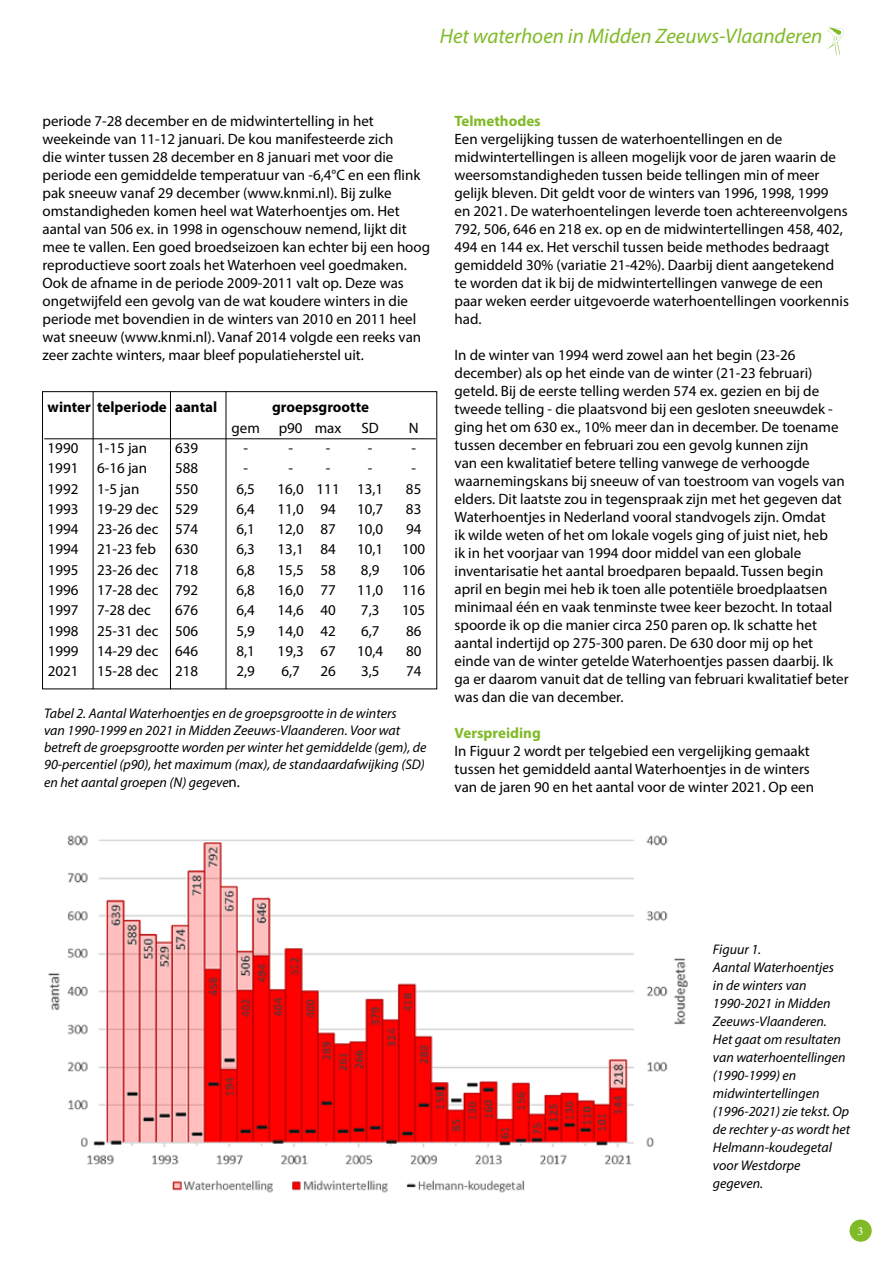
<style>
.page{position:relative;width:893px;height:1263px;background:#fff}
.page>*{position:absolute;margin:0;border:0;box-sizing:border-box;transform-origin:0 0}
.t1{font:italic 21px "Myriad Pro";color:#80ba27}
.t2{font:15px/18px "Myriad Pro";color:#000}
.t3{font:700 15px "Myriad Pro";color:#000}
.t4{font:700 15px "Myriad Pro";color:#80ba27}
.t5{font:italic 13.95px/18px "Myriad Pro";color:#000}
.t6{font:12.3px "Minion Pro";color:#fff}
.s1{font-style:normal;font-size:15px}
</style>
<div class="page">
<div style="left:849px;top:1219px;width:23px;height:23px;background:#80ba27;border-radius:50%"></div>
<svg style="left:827px;top:27px;width:17px;height:28px"></svg>
<img style="left:48px;top:835px;width:640px;height:330px">
<img style="left:172px;top:1180px;width:353px;height:13px">
<div style="left:42px;top:391px;width:395px;height:298px;border:1px solid #000"></div>
<hr style="left:93px;top:391px;width:1px;height:298px;background:#000">
<hr style="left:170px;top:391px;width:1px;height:298px;background:#000">
<hr style="left:226px;top:391px;width:1px;height:298px;background:#000">
<hr style="left:44px;top:438px;width:392px;height:1px;background:#000">
<h1 class="t1" style="left:440px;top:23px;width:384px">Het waterhoen in Midden Zeeuws-Vlaanderen</h1>
<p class="t2" style="left:43px;top:112px;width:389px">periode 7-28 december en de midwintertelling in het weekeinde van 11-12 januari. De kou manifesteerde zich<br>die winter tussen 28 december en 8 januari met voor die periode een gemiddelde temperatuur van -6,4°C en een flink pak sneeuw vanaf 29 december (www.knmi.nl). Bij zulke omstandigheden komen heel wat Waterhoentjes om. Het aantal van 506 ex. in 1998 in ogenschouw nemend, lijkt dit mee te vallen. Een goed broedseizoen kan echter bij een hoog reproductieve soort zoals het Waterhoen veel goedmaken.<br>Ook de afname in de periode 2009-2011 valt op. Deze was ongetwijfeld een gevolg van de wat koudere winters in die periode met bovendien in de winters van 2010 en 2011 heel wat sneeuw (www.knmi.nl). Vanaf 2014 volgde een reeks van zeer zachte winters, maar bleef populatieherstel uit.</p>
<p class="t4" style="left:455px;top:111px;width:88px">Telmethodes</p>
<p class="t2" style="left:455px;top:130px;width:396px">Een vergelijking tussen de waterhoentellingen en de midwintertellingen is alleen mogelijk voor de jaren waarin de weersomstandigheden tussen beide tellingen min of meer gelijk bleven. Dit geldt voor de winters van 1996, 1998, 1999<br>en 2021. De waterhoentelingen leverde toen achtereenvolgens 792, 506, 646 en 218 ex. op en de midwintertellingen 458, 402, 494 en 144 ex. Het verschil tussen beide methodes bedraagt gemiddeld 30% (variatie 21-42%). Daarbij dient aangetekend te worden dat ik bij de midwintertellingen vanwege de een paar weken eerder uitgevoerde waterhoentellingen voorkennis had.</p>
<p class="t2" style="left:455px;top:346px;width:396px">In de winter van 1994 werd zowel aan het begin (23-26 december) als op het einde van de winter (21-23 februari) geteld. Bij de eerste telling werden 574 ex. gezien en bij de tweede telling - die plaatsvond bij een gesloten sneeuwdek - ging het om 630 ex., 10% meer dan in december. De toename tussen december en februari zou een gevolg kunnen zijn<br>van een kwalitatief betere telling vanwege de verhoogde waarnemingskans bij sneeuw of van toestroom van vogels van elders. Dit laatste zou in tegenspraak zijn met het gegeven dat Waterhoentjes in Nederland vooral standvogels zijn. Omdat<br>ik wilde weten of het om lokale vogels ging of juist niet, heb<br>ik in het voorjaar van 1994 door middel van een globale inventarisatie het aantal broedparen bepaald. Tussen begin april en begin mei heb ik toen alle potentiële broedplaatsen minimaal één en vaak tenminste twee keer bezocht. In totaal spoorde ik op die manier circa 250 paren op. Ik schatte het aantal indertijd op 275-300 paren. De 630 door mij op het einde van de winter getelde Waterhoentjes passen daarbij. Ik ga er daarom vanuit dat de telling van februari kwalitatief beter was dan die van december.</p>
<p class="t4" style="left:455px;top:723px;width:88px">Verspreiding</p>
<p class="t2" style="left:455px;top:742px;width:361px">In Figuur 2 wordt per telgebied een vergelijking gemaakt tussen het gemiddeld aantal Waterhoentjes in de winters van de jaren 90 en het aantal voor de winter 2021. Op een</p>
<p class="t3" style="left:48px;top:397px;width:171px">winter telperiode aantal</p>
<p class="t3" style="left:272px;top:397px;width:99px">groepsgrootte</p>
<p class="t2" style="left:231px;top:418px;width:30px">gem</p>
<p class="t2" style="left:279px;top:418px;width:64px">p90 max</p>
<p class="t2" style="left:361px;top:418px;width:19px">SD</p>
<p class="t2" style="left:409px;top:418px;width:11px">N</p>
<p class="t2" style="left:48px;top:439px;width:101px">1990 1-15 jan</p>
<p class="t2" style="left:175px;top:439px;width:25px">639</p>
<p class="t2" style="left:243px;top:439px;width:6px">-</p>
<p class="t2" style="left:288px;top:439px;width:44px">- -</p>
<p class="t2" style="left:368px;top:439px;width:6px">-</p>
<p class="t2" style="left:411px;top:439px;width:6px">-</p>
<p class="t2" style="left:48px;top:459px;width:101px">1991 6-16 jan</p>
<p class="t2" style="left:175px;top:459px;width:25px">588</p>
<p class="t2" style="left:243px;top:459px;width:6px">-</p>
<p class="t2" style="left:288px;top:459px;width:44px">- -</p>
<p class="t2" style="left:368px;top:459px;width:6px">-</p>
<p class="t2" style="left:411px;top:459px;width:6px">-</p>
<p class="t2" style="left:48px;top:479px;width:93px">1992 1-5 jan</p>
<p class="t2" style="left:175px;top:479px;width:25px">550</p>
<p class="t2" style="left:236px;top:479px;width:20px">6,5</p>
<p class="t2" style="left:278px;top:479px;width:107px">16,0 111 13,1</p>
<p class="t2" style="left:406px;top:479px;width:17px">85</p>
<p class="t2" style="left:48px;top:499px;width:152px">1993 19-29 dec 529</p>
<p class="t2" style="left:236px;top:499px;width:20px">6,4</p>
<p class="t2" style="left:278px;top:499px;width:60px">11,0 94</p>
<p class="t2" style="left:357px;top:499px;width:28px">10,7</p>
<p class="t2" style="left:406px;top:499px;width:17px">83</p>
<p class="t2" style="left:48px;top:520px;width:152px">1994 23-26 dec 574</p>
<p class="t2" style="left:236px;top:520px;width:20px">6,1</p>
<p class="t2" style="left:278px;top:520px;width:60px">12,0 87</p>
<p class="t2" style="left:357px;top:520px;width:28px">10,0</p>
<p class="t2" style="left:406px;top:520px;width:17px">94</p>
<p class="t2" style="left:48px;top:540px;width:110px">1994 21-23 feb</p>
<p class="t2" style="left:175px;top:540px;width:25px">630</p>
<p class="t2" style="left:236px;top:540px;width:20px">6,3</p>
<p class="t2" style="left:278px;top:540px;width:60px">13,1 84</p>
<p class="t2" style="left:357px;top:540px;width:28px">10,1</p>
<p class="t2" style="left:402px;top:540px;width:25px">100</p>
<p class="t2" style="left:48px;top:560px;width:152px">1995 23-26 dec 718</p>
<p class="t2" style="left:236px;top:560px;width:20px">6,8</p>
<p class="t2" style="left:278px;top:560px;width:60px">15,5 58</p>
<p class="t2" style="left:361px;top:560px;width:20px">8,9</p>
<p class="t2" style="left:402px;top:560px;width:25px">106</p>
<p class="t2" style="left:48px;top:581px;width:152px">1996 17-28 dec 792</p>
<p class="t2" style="left:236px;top:581px;width:20px">6,8</p>
<p class="t2" style="left:278px;top:581px;width:60px">16,0 77</p>
<p class="t2" style="left:357px;top:581px;width:28px">11,0</p>
<p class="t2" style="left:402px;top:581px;width:25px">116</p>
<p class="t2" style="left:48px;top:601px;width:105px">1997 7-28 dec</p>
<p class="t2" style="left:175px;top:601px;width:25px">676</p>
<p class="t2" style="left:236px;top:601px;width:20px">6,4</p>
<p class="t2" style="left:278px;top:601px;width:60px">14,6 40</p>
<p class="t2" style="left:361px;top:601px;width:20px">7,3</p>
<p class="t2" style="left:402px;top:601px;width:25px">105</p>
<p class="t2" style="left:48px;top:621px;width:152px">1998 25-31 dec 506</p>
<p class="t2" style="left:236px;top:621px;width:20px">5,9</p>
<p class="t2" style="left:278px;top:621px;width:60px">14,0 42</p>
<p class="t2" style="left:361px;top:621px;width:20px">6,7</p>
<p class="t2" style="left:406px;top:621px;width:17px">86</p>
<p class="t2" style="left:48px;top:642px;width:152px">1999 14-29 dec 646</p>
<p class="t2" style="left:236px;top:642px;width:20px">8,1</p>
<p class="t2" style="left:278px;top:642px;width:60px">19,3 67</p>
<p class="t2" style="left:357px;top:642px;width:28px">10,4</p>
<p class="t2" style="left:406px;top:642px;width:17px">80</p>
<p class="t2" style="left:48px;top:662px;width:152px">2021 15-28 dec 218</p>
<p class="t2" style="left:236px;top:662px;width:20px">2,9</p>
<p class="t2" style="left:281px;top:662px;width:20px">6,7</p>
<p class="t2" style="left:321px;top:662px;width:17px">26</p>
<p class="t2" style="left:361px;top:662px;width:20px">3,5</p>
<p class="t2" style="left:406px;top:662px;width:17px">74</p>
<p class="t5" style="left:44px;top:705px;width:384px;line-height:17.1px">Tabel 2. Aantal Waterhoentjes en de groepsgrootte in de winters<br>van 1990-1999 en 2021 in Midden Zeeuws-Vlaanderen. Voor wat betreft de groepsgrootte worden per winter het gemiddelde (gem), de 90-percentiel (p90), het maximum (max), de standaardafwijking (SD) en het aantal groepen (N) gegeve<span class="s1">n.</span></p>
<p class="t5" style="left:713px;top:940px;width:139px">Figuur 1.<br>Aantal Waterhoentjes<br>in de winters van<br>1990-2021 in Midden<br>Zeeuws-Vlaanderen.<br>Het gaat om resultaten van waterhoentellingen (1990-1999) en midwintertellingen (1996-2021) zie tekst. Op de rechter y-as wordt het<br>Helmann-koudegetal voor Westdorpe gegeven.</p>
<p class="t6" style="left:858px;top:1223px;width:7px">3</p>
</div>
